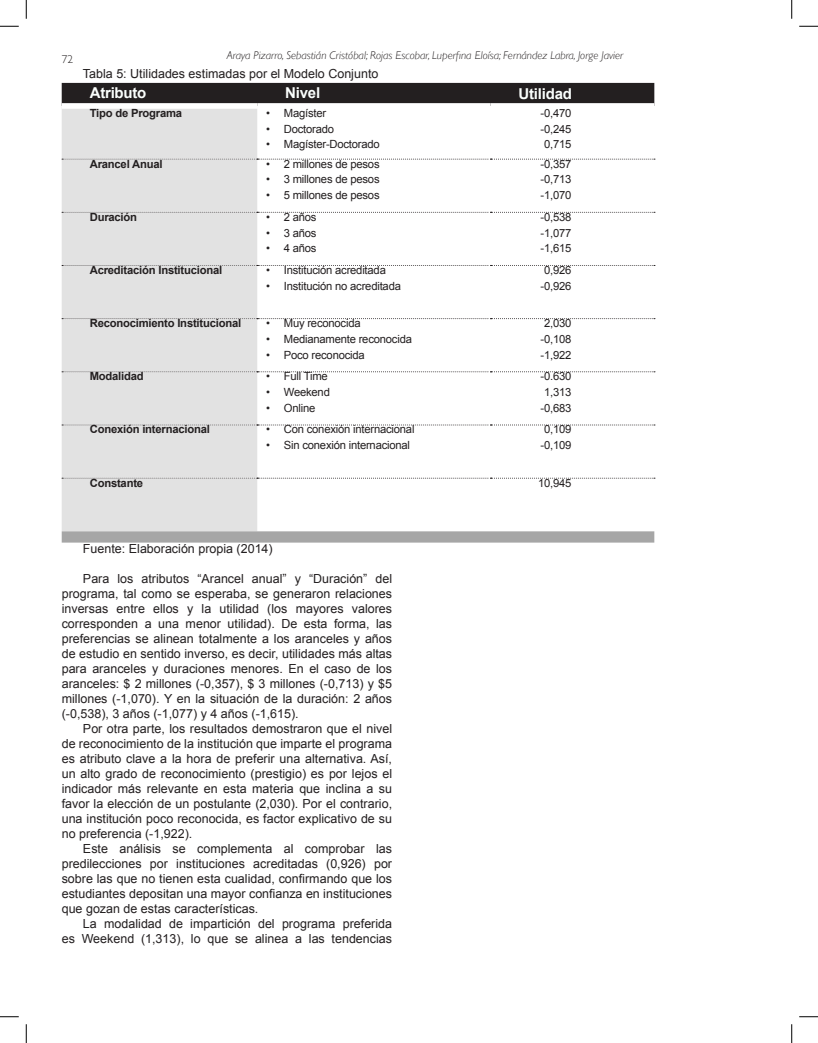
<style>
.page{position:relative;width:818px;height:1043px;background:#fff}
.page>*{position:absolute;margin:0;border:0;box-sizing:border-box;transform-origin:0 0}
.t1{font:700 15px "Arial";letter-spacing:-.015em;color:#fbfffd}
.t2{font:12.5px/15px "Arial";color:#231f20;text-align:justify}
.t3{font:11.25px/15.8px "Arial";letter-spacing:-.02em;color:#231f20;text-align:center}
.t4{font:700 11.25px "Arial";letter-spacing:-.02em;color:#231f20}
.t5{font:italic 300 11.25px "Gill Sans";color:#231f20}
.t6{font:300 11.25px "Gill Sans";color:#231f20}
</style>
<div class="page">
<div style="left:62px;top:83px;width:592px;height:20px;background:#231f20"></div>
<div style="left:62px;top:109px;width:195px;height:422px;background:#e2e2e2"></div>
<svg style="left:62px;top:531px;width:592px;height:11px;background:#a8a8a8"></svg>
<svg style="left:62px;top:159px;width:593px;height:1px"></svg>
<svg style="left:62px;top:212px;width:593px;height:1px"></svg>
<svg style="left:62px;top:265px;width:593px;height:1px"></svg>
<svg style="left:62px;top:318px;width:593px;height:1px"></svg>
<svg style="left:62px;top:371px;width:593px;height:1px"></svg>
<svg style="left:62px;top:424px;width:593px;height:1px"></svg>
<svg style="left:62px;top:478px;width:593px;height:1px"></svg>
<svg style="left:0;top:25px;width:19px;height:2px"></svg>
<svg style="left:799px;top:25px;width:19px;height:2px"></svg>
<svg style="left:0;top:1016px;width:19px;height:1px"></svg>
<svg style="left:799px;top:1016px;width:19px;height:1px"></svg>
<svg style="left:25px;top:0;width:2px;height:19px"></svg>
<svg style="left:25px;top:1024px;width:2px;height:18px"></svg>
<svg style="left:791px;top:0;width:1px;height:19px"></svg>
<svg style="left:791px;top:1024px;width:1px;height:18px"></svg>
<p class="t6" style="left:62px;top:53px;width:13px">72</p>
<p class="t5" style="left:227px;top:49px;width:398px">Araya Pizarro, Sebastián Cristóbal; Rojas Escobar, Luperfina Eloísa; Fernández Labra, Jorge Javier</p>
<p class="t2" style="left:83px;top:66px;width:297px">Tabla 5: Utilidades estimadas por el Modelo Conjunto</p>
<p class="t1" style="left:90px;top:83px;width:58px">Atributo</p>
<p class="t1" style="left:285px;top:83px;width:36px">Nivel</p>
<p class="t1" style="left:518px;top:84px;width:55px">Utilidad</p>
<p class="t4" style="left:90px;top:105px;width:94px">Tipo de Programa</p>
<p class="t3" style="left:266px;top:105px;width:62px">• Magíster</p>
<p class="t3" style="left:266px;top:121px;width:70px">• Doctorado</p>
<p class="t3" style="left:266px;top:137px;width:115px">• Magíster-Doctorado</p>
<p class="t3" style="left:540px;top:105px;width:32px">-0,470 -0,245<br>0,715</p>
<p class="t4" style="left:90px;top:156px;width:74px">Arancel Anual</p>
<p class="t3" style="left:266px;top:156px;width:115px">• 2 millones de pesos</p>
<p class="t3" style="left:266px;top:172px;width:115px">• 3 millones de pesos</p>
<p class="t3" style="left:266px;top:187px;width:115px">• 5 millones de pesos</p>
<p class="t4" style="left:90px;top:209px;width:49px">Duración</p>
<p class="t3" style="left:266px;top:209px;width:52px">• 2 años</p>
<p class="t3" style="left:266px;top:225px;width:52px">• 3 años</p>
<p class="t3" style="left:266px;top:240px;width:52px">• 4 años</p>
<p class="t4" style="left:90px;top:262px;width:134px">Acreditación Institucional</p>
<p class="t3" style="left:266px;top:262px;width:121px">• Institución acreditada</p>
<p class="t3" style="left:266px;top:278px;width:136px">• Institución no acreditada</p>
<p class="t3" style="left:540px;top:156px;width:32px;text-align:justify">-0,357 -0,713 -1,070</p>
<p class="t3" style="left:540px;top:209px;width:32px;text-align:justify">-0,538 -1,077 -1,615</p>
<p class="t3" style="left:540px;top:262px;width:32px">0,926 -0,926</p>
<p class="t4" style="left:90px;top:316px;width:153px">Reconocimiento Institucional</p>
<p class="t3" style="left:266px;top:315px;width:96px">• Muy reconocida</p>
<p class="t3" style="left:266px;top:331px;width:147px">• Medianamente reconocida</p>
<p class="t3" style="left:266px;top:347px;width:100px">• Poco reconocida</p>
<p class="t4" style="left:90px;top:369px;width:56px">Modalidad</p>
<p class="t3" style="left:266px;top:368px;width:63px">• Full Time</p>
<p class="t3" style="left:266px;top:384px;width:65px">• Weekend</p>
<p class="t3" style="left:266px;top:400px;width:51px">• Online</p>
<p class="t4" style="left:90px;top:422px;width:122px">Conexión internacional</p>
<p class="t3" style="left:266px;top:422px;width:150px">• Con conexión internacional</p>
<p class="t3" style="left:266px;top:437px;width:146px">• Sin conexión internacional</p>
<p class="t3" style="left:540px;top:315px;width:32px">2,030 -0,108 -1,922</p>
<p class="t3" style="left:540px;top:368px;width:32px">-0.630<br>1,313 -0,683</p>
<p class="t3" style="left:540px;top:422px;width:32px">0,109 -0,109</p>
<p class="t4" style="left:90px;top:475px;width:55px">Constante</p>
<p class="t3" style="left:538px;top:475px;width:35px">10,945</p>
<p class="t2" style="left:83px;top:541px;width:191px">Fuente: Elaboración propia (2014)</p>
<p class="t2" style="left:62px;top:571px;width:332px;text-indent:21px">Para los atributos “Arancel anual” y “Duración” del programa, tal como se esperaba, se generaron relaciones inversas entre ellos y la utilidad (los mayores valores corresponden a una menor utilidad). De esta forma, las preferencias se alinean totalmente a los aranceles y años de estudio en sentido inverso, es decir, utilidades más altas para aranceles y duraciones menores. En el caso de los aranceles: $ 2 millones (-0,357), $ 3 millones (-0,713) y $5 millones (-1,070). Y en la situación de la duración: 2 años (-0,538), 3 años (-1,077) y 4 años (-1,615).</p>
<p class="t2" style="left:62px;top:721px;width:332px;text-indent:21px">Por otra parte, los resultados demostraron que el nivel de reconocimiento de la institución que imparte el programa es atributo clave a la hora de preferir una alternativa. Así, un alto grado de reconocimiento (prestigio) es por lejos el indicador más relevante en esta materia que inclina a su favor la elección de un postulante (2,030). Por el contrario, una institución poco reconocida, es factor explicativo de su no preferencia (-1,922).</p>
<p class="t2" style="left:62px;top:841px;width:332px;text-indent:21px">Este análisis se complementa al comprobar las predilecciones por instituciones acreditadas (0,926) por sobre las que no tienen esta cualidad, confirmando que los estudiantes depositan una mayor confianza en instituciones que gozan de estas características.</p>
<p class="t2" style="left:62px;top:916px;width:332px;text-align:right">La modalidad de impartición del programa preferida<br>es Weekend (1,313), lo que se alinea a las tendencias</p>
</div>
